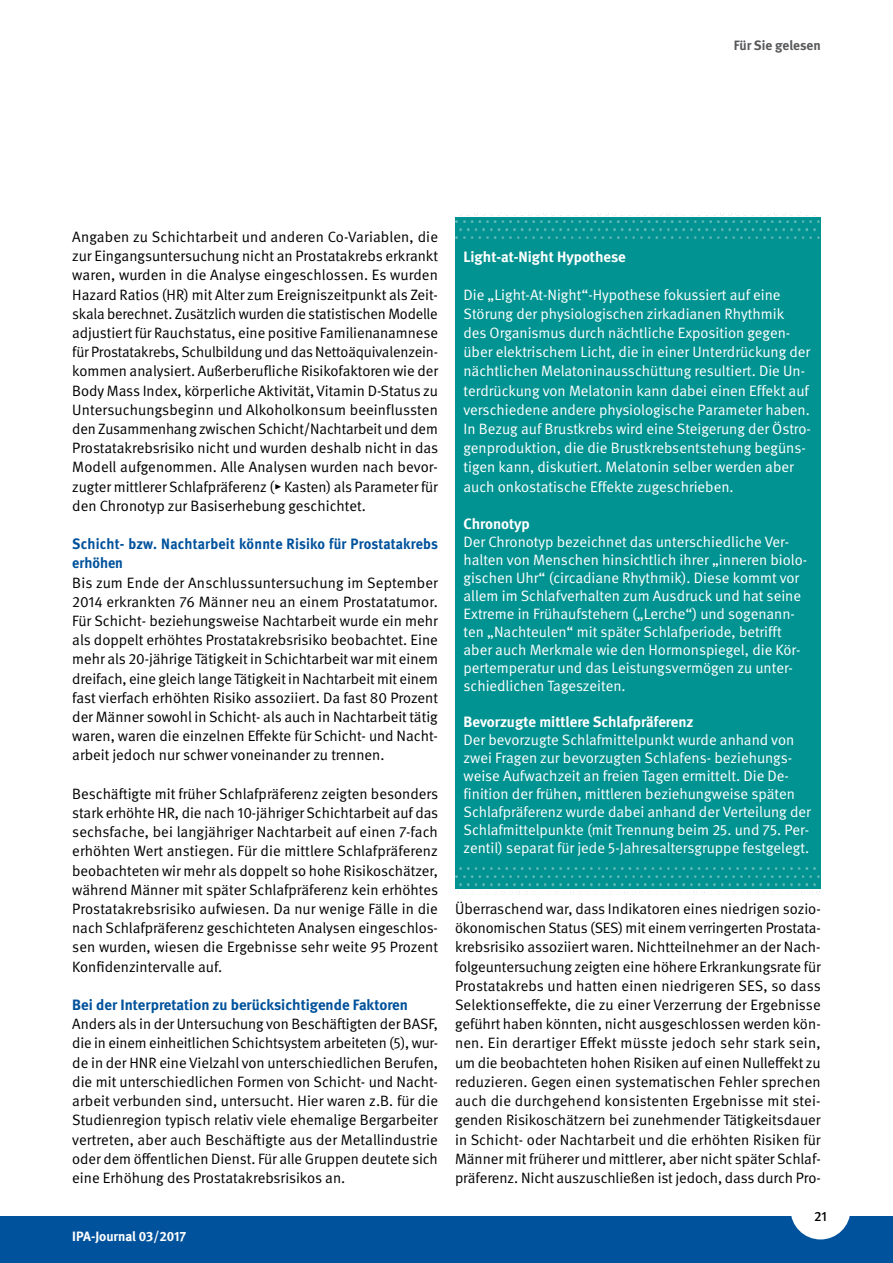
<style>
.page{position:relative;width:893px;height:1263px;background:#fff}
.page>*{position:absolute;margin:0;border:0;box-sizing:border-box;transform-origin:0 0}
.t1{font:15px/19.2px "DGUV Meta";letter-spacing:-.005em;color:#000;text-align:justify}
.t2{font:15px/18px "DGUV Meta";color:#fff}
.t3{font:700 15px "DGUV Meta";color:#fff}
.t4{font:700 15px/19.2px "DGUV Meta";color:#00529c;scale:.95 1}
.t5{font:700 15px "DGUV Meta";color:#00529c}
.t6{font:700 13.5px "DGUV Meta";letter-spacing:-.005em;color:#fff}
.t7{font:700 13.5px "DGUV Meta";color:#58595b}
.t8{font:500 13.5px "DGUV Meta";color:#000}
</style>
<div class="page">
<div style="left:0;top:1216px;width:893px;height:47px;background:#00529c"></div>
<div style="left:791px;top:1179px;width:59px;height:60px;background:#fff;border-radius:50%"></div>
<div style="left:455px;top:217px;width:366px;height:672px;background:#009391"></div>
<img style="left:455px;top:213px;width:365px;height:27px">
<img style="left:455px;top:867px;width:365px;height:28px">
<p class="t7" style="left:734px;top:37px;width:88px">Für Sie gelesen</p>
<p class="t1" style="left:72px;top:228px;width:367px">Angaben zu Schichtarbeit und anderen Co-Variablen, die zur Eingangsuntersuchung nicht an Prostatakrebs erkrankt waren, wurden in die Analyse eingeschlossen. Es wurden Hazard Ratios (HR) mit Alter zum Ereigniszeitpunkt als Zeit&shy;skala berechnet. Zusätzlich wurden die statistischen Modelle adjustiert für Rauchstatus, eine positive Familienanamnese für Prostatakrebs, Schulbildung und das Nettoäquivalenzein&shy;kommen analysiert. Außerberufliche Risikofaktoren wie der Body Mass Index, körperliche Aktivität, Vitamin D-Status zu Untersuchungsbeginn und Alkoholkonsum beeinflussten den Zusammenhang zwischen Schicht/Nachtarbeit und dem Prostatakrebsrisiko nicht und wurden deshalb nicht in das Modell aufgenommen. Alle Analysen wurden nach bevor&shy;zugter mittlerer Schlafpräferenz (▸ Kasten) als Parameter für den Chronotyp zur Basiserhebung geschichtet.</p>
<p class="t4" style="left:72px;top:535px;width:386px">Schicht- bzw. Nachtarbeit könnte Risiko für Prostatakrebs erhöhen</p>
<p class="t1" style="left:72px;top:573px;width:367px">Bis zum Ende der Anschlussuntersuchung im September 2014 erkrankten 76 Männer neu an einem Prostatatumor.<br>Für Schicht- beziehungsweise Nachtarbeit wurde ein mehr als doppelt erhöhtes Prostatakrebsrisiko beobachtet. Eine mehr als 20-jährige Tätigkeit in Schichtarbeit war mit einem dreifach, eine gleich lange Tätigkeit in Nachtarbeit mit einem fast vierfach erhöhten Risiko assoziiert. Da fast 80 Prozent der Männer sowohl in Schicht- als auch in Nachtarbeit tätig waren, waren die einzelnen Effekte für Schicht- und Nacht&shy;arbeit jedoch nur schwer voneinander zu trennen.</p>
<p class="t1" style="left:72px;top:784px;width:367px">Beschäftigte mit früher Schlafpräferenz zeigten besonders stark erhöhte HR, die nach 10-jähriger Schichtarbeit auf das sechsfache, bei langjähriger Nachtarbeit auf einen 7-fach erhöhten Wert anstiegen. Für die mittlere Schlafpräferenz beobachteten wir mehr als doppelt so hohe Risikoschätzer, während Männer mit später Schlafpräferenz kein erhöhtes Prostatakrebsrisiko aufwiesen. Da nur wenige Fälle in die nach Schlafpräferenz geschichteten Analysen eingeschlos&shy;sen wurden, wiesen die Ergebnisse sehr weite 95 Prozent Konfidenzintervalle auf.</p>
<p class="t5" style="left:72px;top:996px;width:337px">Bei der Interpretation zu berücksichtigende Faktoren</p>
<p class="t1" style="left:72px;top:1015px;width:367px">Anders als in der Untersuchung von Beschäftigten der BASF, die in einem einheitlichen Schichtsystem arbeiteten (5), wur&shy;de in der HNR eine Vielzahl von unterschiedlichen Berufen, die mit unterschiedlichen Formen von Schicht- und Nacht&shy;arbeit verbunden sind, untersucht. Hier waren z.B. für die Studienregion typisch relativ viele ehemalige Bergarbeiter vertreten, aber auch Beschäftigte aus der Metallindustrie oder dem öffentlichen Dienst. Für alle Gruppen deutete sich eine Erhöhung des Prostatakrebsrisikos an.</p>
<p class="t6" style="left:72px;top:1228px;width:116px">IPA-Journal 03/2017</p>
<p class="t3" style="left:463px;top:248px;width:164px">Light-at-Night Hypothese</p>
<p class="t2" style="left:463px;top:285px;width:349px;line-height:19.2px">Die „Light-At-Night“-Hypothese fokussiert auf eine Störung der physiologischen zirkadianen Rhythmik des Organismus durch nächtliche Exposition gegen&shy;über elektrischem Licht, die in einer Unterdrückung der nächtlichen Melatoninausschüttung resultiert. Die Un&shy;terdrückung von Melatonin kann dabei einen Effekt auf verschiedene andere physiologische Parameter haben.<br>In Bezug auf Brustkrebs wird eine Steigerung der Östro&shy;genproduktion, die die Brustkrebsentstehung begüns&shy;tigen kann, diskutiert. Melatonin selber werden aber auch onkostatische Effekte zugeschrieben.</p>
<p class="t3" style="left:463px;top:515px;width:68px">Chronotyp</p>
<p class="t2" style="left:463px;top:533px;width:345px">Der Chronotyp bezeichnet das unterschiedliche Ver&shy;halten von Menschen hinsichtlich ihrer „inneren biolo&shy;gischen Uhr“ (circadiane Rhythmik). Diese kommt vor allem im Schlafverhalten zum Ausdruck und hat seine Extreme in Frühaufstehern („Lerche“) und sogenann&shy;ten „Nachteulen“ mit später Schlafperiode, betrifft aber auch Merkmale wie den Hormonspiegel, die Kör&shy;pertemperatur und das Leistungsvermögen zu unter&shy;schiedlichen Tageszeiten.</p>
<p class="t3" style="left:463px;top:713px;width:232px">Bevorzugte mittlere Schlafpräferenz</p>
<p class="t2" style="left:463px;top:731px;width:349px">Der bevorzugte Schlafmittelpunkt wurde anhand von zwei Fragen zur bevorzugten Schlafens- beziehungs&shy;weise Aufwachzeit an freien Tagen ermittelt. Die De&shy;finition der frühen, mittleren beziehungweise späten Schlafpräferenz wurde dabei anhand der Verteilung der Schlafmittelpunkte (mit Trennung beim 25. und 75. Per&shy;zentil) separat für jede 5-Jahresaltersgruppe festgelegt.</p>
<p class="t1" style="left:455px;top:900px;width:367px">Überraschend war, dass Indikatoren eines niedrigen sozio&shy;ökonomischen Status (SES) mit einem verringerten Prostata&shy;krebsrisiko assoziiert waren. Nichtteilnehmer an der Nach&shy;folgeuntersuchung zeigten eine höhere Erkrankungsrate für Prostatakrebs und hatten einen niedrigeren SES, so dass Selektionseffekte, die zu einer Verzerrung der Ergebnisse geführt haben könnten, nicht ausgeschlossen werden kön&shy;nen. Ein derartiger Effekt müsste jedoch sehr stark sein, um die beobachteten hohen Risiken auf einen Nulleffekt zu reduzieren. Gegen einen systematischen Fehler sprechen auch die durchgehend konsistenten Ergebnisse mit stei&shy;genden Risikoschätzern bei zunehmender Tätigkeitsdauer in Schicht- oder Nachtarbeit und die erhöhten Risiken für Männer mit früherer und mittlerer, aber nicht später Schlaf&shy;präferenz. Nicht auszuschließen ist jedoch, dass durch Pro-</p>
<p class="t8" style="left:814px;top:1209px;width:14px">21</p>
</div>
